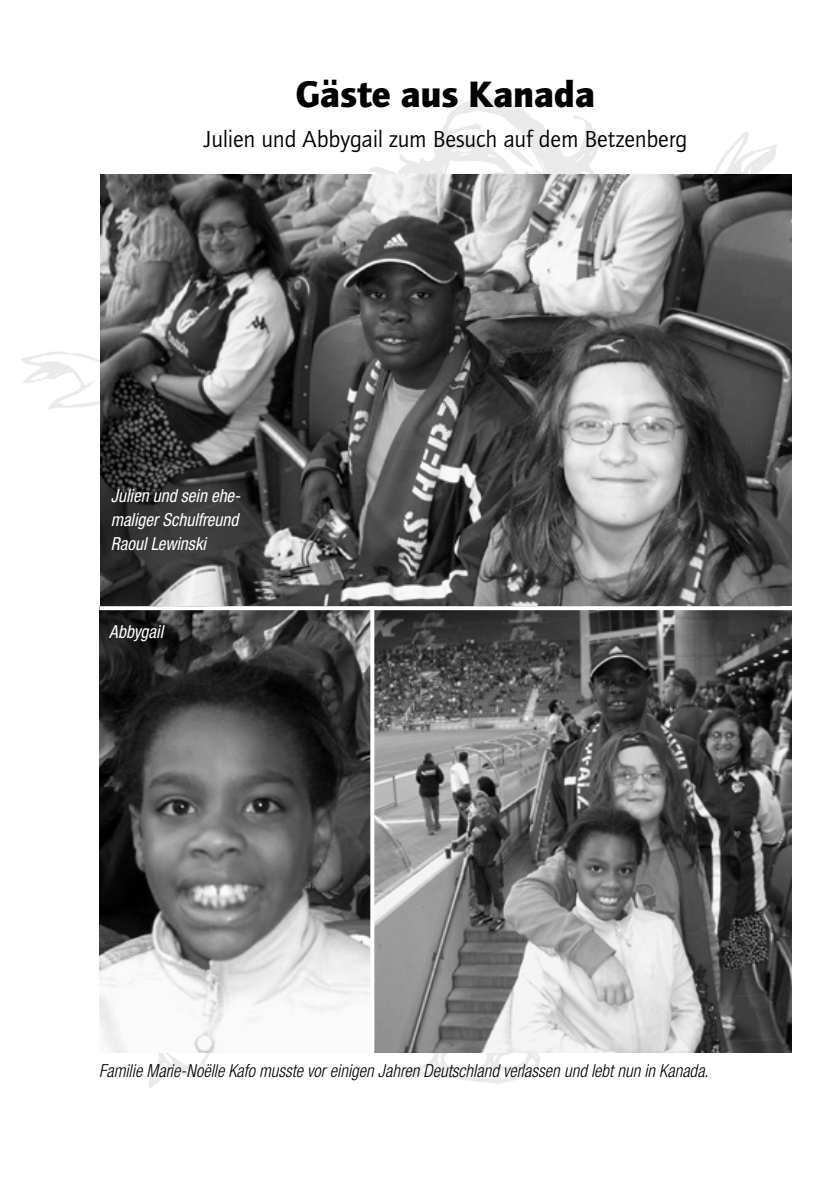
<style>
.page{position:relative;width:840px;height:1191px;background:#fff}
.page>*{position:absolute;margin:0;border:0;box-sizing:border-box;transform-origin:0 0}
.t1{font:900 38px "Quay Itc T";letter-spacing:-.01em;color:#000}
.t2{font:24px "Quay Itc T";letter-spacing:-.005em;color:#000}
.t3{font:italic 300 condensed 18px "Helvetica Neue";color:#000;scale:.95 1}
.t4{font:italic condensed 18px/24px "Helvetica Neue";color:#fff;scale:.95 1}
</style>
<div class="page">
<img style="left:21px;top:97px;width:770px;height:991px">
<img style="left:100px;top:174px;width:691px;height:432px">
<img style="left:99px;top:610px;width:271px;height:442px">
<img style="left:374px;top:610px;width:417px;height:442px">
<svg style="left:370px;top:610px;width:4px;height:442px"></svg>
<svg style="left:99px;top:606px;width:692px;height:4px"></svg>
<h1 class="t1" style="left:295px;top:72px;width:301px">Gäste aus Kanada</h1>
<h2 class="t2" style="left:203px;top:125px;width:485px">Julien und Abbygail zum Besuch auf dem Betzenberg</h2>
<p class="t4" style="left:111px;top:483px;width:138px">Julien und sein ehe&shy;maliger Schulfreund<br>Raoul Lewinski</p>
<p class="t4" style="left:109px;top:620px;width:58px">Abbygail</p>
<p class="t3" style="left:99px;top:1060px;width:642px">Familie Marie-Noëlle Kafo musste vor einigen Jahren Deutschland verlassen und lebt nun in Kanada.</p>
</div>
